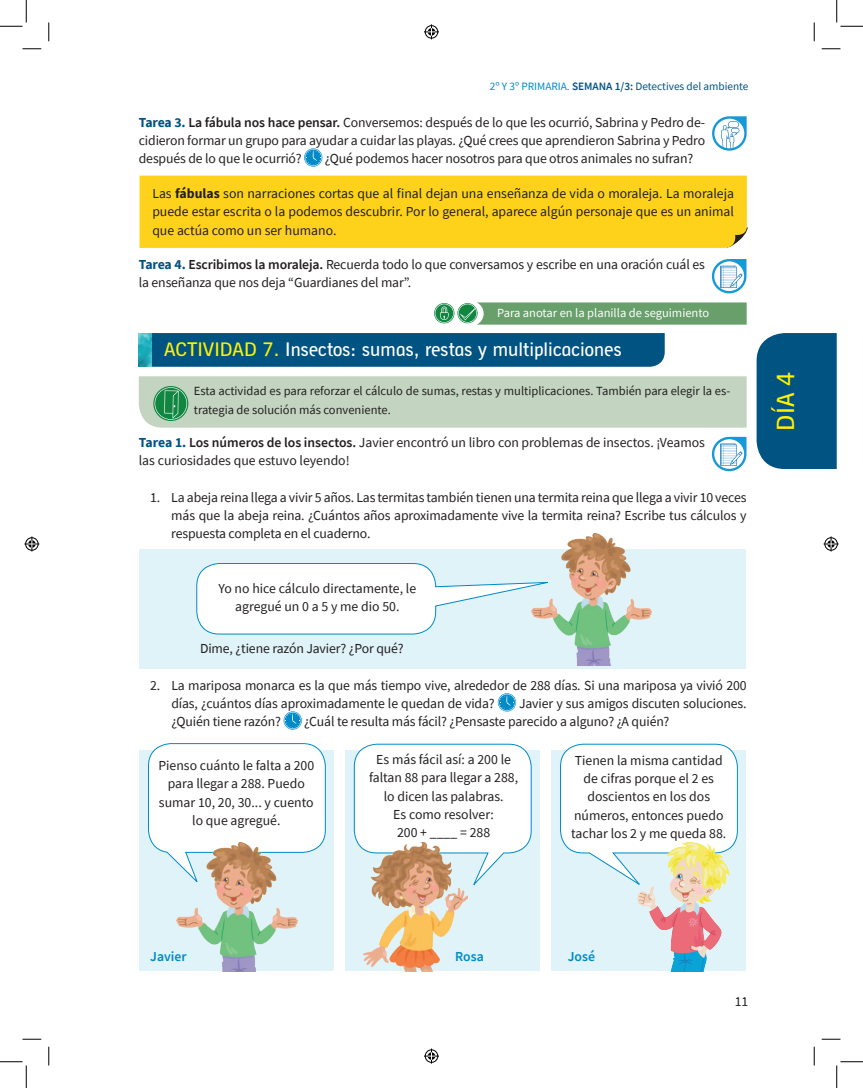
<style>
.page{position:relative;width:863px;height:1088px;background:#fff}
.page>*{position:absolute;margin:0;border:0;box-sizing:border-box;transform-origin:0 0}
.t1{font:23.75px "Alergia";color:#fff101}
.t2{font:18.75px "Alergia";color:#fff}
.t3{font:13.75px/18.1px "Source Sans Pro";letter-spacing:-.01em;color:#231f20;text-align:center}
.t4{font:600 13.75px "Source Sans Pro";color:#008ac8}
.t5{font:12.5px/18.1px "Source Sans Pro";color:#231f20}
.t6{font:12.5px "Source Sans Pro";color:#fff}
.t7{font:11.25px "Source Sans Pro";letter-spacing:-.005em;color:#015382}
.s1{color:#008ac8}
.s2{font-weight:600}
.s3{font-weight:700;color:#015382}
.s4{font-weight:700}
.s5{color:#fff101}
</style>
<div class="page">
<div style="left:139px;top:549px;width:607px;height:119px;background:#dff3f9"></div>
<svg style="left:196px;top:563px;width:335px;height:71px"></svg>
<div style="left:139px;top:750px;width:195px;height:221px;background:#dff3f9"></div>
<div style="left:345px;top:750px;width:194px;height:221px;background:#dff3f9"></div>
<div style="left:551px;top:750px;width:195px;height:221px;background:#dff3f9"></div>
<svg style="left:148px;top:743px;width:178px;height:120px;background:#f7fbfd"></svg>
<svg style="left:353px;top:743px;width:179px;height:142px"></svg>
<svg style="left:560px;top:743px;width:178px;height:141px"></svg>
<div style="left:756px;top:333px;width:80px;height:136px;background:#015382"></div>
<svg style="left:304px;top:148px;width:18px;height:19px"></svg>
<svg style="left:305px;top:149px;width:17px;height:17px"></svg>
<svg style="left:712px;top:116px;width:34px;height:35px"></svg>
<div style="left:139px;top:176px;width:607px;height:72px;background:#fed21b"></div>
<svg style="left:711px;top:259px;width:35px;height:34px"></svg>
<svg style="left:435px;top:302px;width:311px;height:22px;background:#6fa575"></svg>
<div style="left:151px;top:333px;width:513px;height:34px;background:#015382"></div>
<img style="left:139px;top:333px;width:12px;height:34px">
<div style="left:139px;top:376px;width:607px;height:51px;background:#c3d5c0"></div>
<svg style="left:711px;top:437px;width:35px;height:34px"></svg>
<svg style="left:498px;top:693px;width:18px;height:18px"></svg>
<svg style="left:498px;top:694px;width:17px;height:17px"></svg>
<svg style="left:283px;top:711px;width:19px;height:18px"></svg>
<svg style="left:284px;top:712px;width:17px;height:17px"></svg>
<img style="left:531px;top:533px;width:120px;height:132px">
<img style="left:177px;top:842px;width:120px;height:129px">
<img style="left:364px;top:842px;width:103px;height:129px">
<img style="left:637px;top:842px;width:92px;height:129px">
<svg style="left:22px;top:48px;width:19px;height:2px"></svg>
<svg style="left:821px;top:48px;width:19px;height:2px"></svg>
<svg style="left:22px;top:1038px;width:19px;height:2px"></svg>
<svg style="left:821px;top:1038px;width:19px;height:2px"></svg>
<svg style="left:48px;top:22px;width:2px;height:19px"></svg>
<svg style="left:48px;top:1046px;width:2px;height:19px"></svg>
<svg style="left:813px;top:22px;width:2px;height:19px"></svg>
<svg style="left:813px;top:1046px;width:2px;height:19px"></svg>
<svg style="left:0;top:0;width:27px;height:27px"></svg>
<svg style="left:0;top:1061px;width:27px;height:27px"></svg>
<svg style="left:836px;top:0;width:26px;height:27px"></svg>
<svg style="left:836px;top:1061px;width:26px;height:27px"></svg>
<svg style="left:424px;top:24px;width:15px;height:15px"></svg>
<svg style="left:424px;top:1048px;width:15px;height:15px"></svg>
<svg style="left:24px;top:536px;width:15px;height:15px"></svg>
<svg style="left:823px;top:536px;width:15px;height:15px"></svg>
<p class="t7" style="left:490px;top:79px;width:260px"><span class="s1">2º Y 3º PRIMARIA.</span> <span class="s2">SEMANA 1/3:</span> Detectives del ambiente</p>
<p class="t3" style="left:139px;top:113px;width:568px;text-align:justify"><span class="s3">Tarea 3.</span> <span class="s2">La fábula nos hace pensar.</span> Conversemos: después de lo que les ocurrió, Sabrina y Pedro de&shy;cidieron formar un grupo para ayudar a cuidar las playas. ¿Qué crees que aprendieron Sabrina y Pedro después de lo que le ocurrió?</p>
<p class="t3" style="left:325px;top:149px;width:370px">¿Qué podemos hacer nosotros para que otros animales no sufran?</p>
<p class="t3" style="left:152px;top:184px;width:583px;text-align:justify">Las <span class="s4">fábulas</span> son narraciones cortas que al final dejan una enseñanza de vida o moraleja. La moraleja puede estar escrita o la podemos descubrir. Por lo general, aparece algún personaje que es un animal que actúa como un ser humano.</p>
<p class="t3" style="left:139px;top:256px;width:567px;text-align:left"><span class="s3">Tarea 4.</span> <span class="s2">Escribimos la moraleja.</span> Recuerda todo lo que conversamos y escribe en una oración cuál es la enseñanza que nos deja “Guardianes del mar”.</p>
<p class="t6" style="left:497px;top:305px;width:213px">Para anotar en la planilla de seguimiento</p>
<h2 class="t2" style="left:164px;top:338px;width:459px"><span class="s5">ACTIVIDAD 7.</span> Insectos: sumas, restas y multiplicaciones</h2>
<p class="t5" style="left:194px;top:382px;width:538px">Esta actividad es para reforzar el cálculo de sumas, restas y multiplicaciones. También para elegir la es&shy;trategia de solución más conveniente.</p>
<p class="t3" style="left:139px;top:433px;width:567px;text-align:left"><span class="s3">Tarea 1.</span> <span class="s2">Los números de los insectos.</span> Javier encontró un libro con problemas de insectos. ¡Veamos las curiosidades que estuvo leyendo!</p>
<p class="t3" style="left:171px;top:488px;width:576px;text-align:justify;text-indent:-21px">1. La abeja reina llega a vivir 5 años. Las termitas también tienen una termita reina que llega a vivir 10 veces más que la abeja reina. ¿Cuántos años aproximadamente vive la termita reina? Escribe tus cálculos y respuesta completa en el cuaderno.</p>
<p class="t3" style="left:218px;top:579px;width:199px">Yo no hice cálculo directamente, le agregué un 0 a 5 y me dio 50.</p>
<p class="t3" style="left:200px;top:639px;width:205px">Dime, ¿tiene razón Javier? ¿Por qué?</p>
<p class="t3" style="left:171px;top:676px;width:577px;text-align:left;text-indent:-21px">2. La mariposa monarca es la que más tiempo vive, alrededor de 288 días. Si una mariposa ya vivió 200 días, ¿cuántos días aproximadamente le quedan de vida?</p>
<p class="t3" style="left:519px;top:694px;width:229px">Javier y sus amigos discuten soluciones.</p>
<p class="t3" style="left:171px;top:712px;width:111px">¿Quién tiene razón?</p>
<p class="t3" style="left:304px;top:712px;width:367px">¿Cuál te resulta más fácil? ¿Pensaste parecido a alguno? ¿A quién?</p>
<p class="t3" style="left:158px;top:756px;width:157px">Pienso cuánto le falta a 200 para llegar a 288. Puedo sumar 10, 20, 30... y cuento lo que agregué.</p>
<p class="t3" style="left:369px;top:750px;width:151px">Es más fácil así: a 200 le faltan 88 para llegar a 288, lo dicen las palabras.<br>Es como resolver:<br>200 + ____ = 288</p>
<p class="t3" style="left:571px;top:751px;width:157px">Tienen la misma cantidad de cifras porque el 2 es doscientos en los dos números, entonces puedo tachar los 2 y me queda 88.</p>
<h1 class="t1" style="left:771px;top:431px;width:61px;rotate:-90deg">DÍA 4</h1>
<p class="t4" style="left:150px;top:947px;width:38px">Javier</p>
<p class="t4" style="left:455px;top:947px;width:30px">Rosa</p>
<p class="t4" style="left:567px;top:947px;width:29px">José</p>
<p class="t3" style="left:734px;top:992px;width:15px">11</p>
</div>
